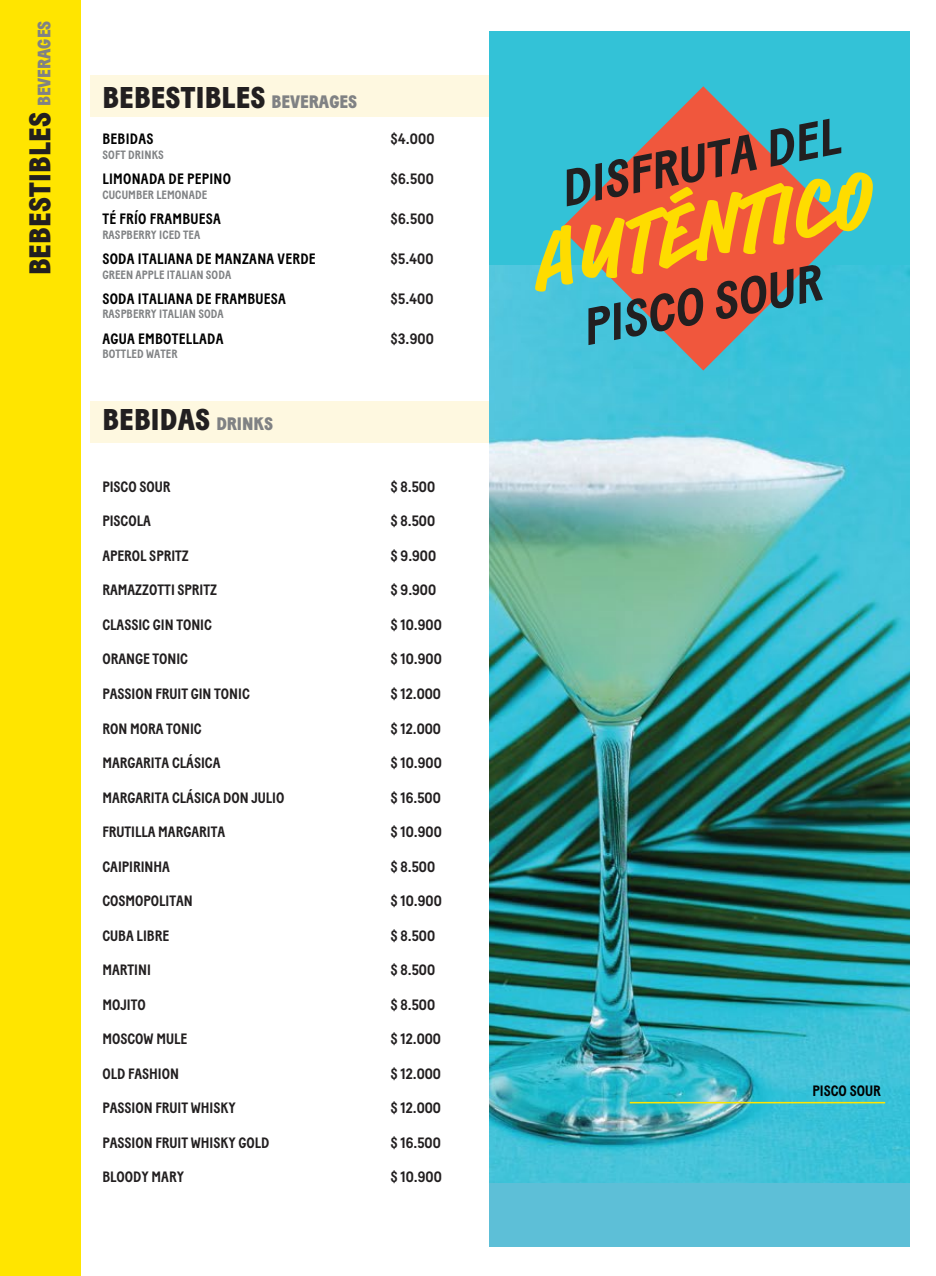
<style>
.page{position:relative;width:936px;height:1276px;background:#fff}
.page>*{position:absolute;margin:0;border:0;box-sizing:border-box;transform-origin:0 0}
.t1{font:italic 700 67.2px "Sandwich Marker Pro";color:#fedc00;scale:1.04 1}
.t2{font:italic 700 51.45px "Baton";color:#221f20;scale:1.04 1}
.t3{font:900 30px "Baton";letter-spacing:.01em;color:#221f20}
.t4{font:700 15px "Baton";color:#221f20}
.t5{font:700 15px "Baton";letter-spacing:.02em;color:#010101}
.t6{font:700 15px "Baton";color:#010101}
.t7{font:700 12px "Baton";letter-spacing:.01em;color:#808284}
.s1{font-size:18px;color:#808284}
</style>
<div class="page">
<div style="left:90px;top:75px;width:450px;height:41px;background:#fef8e0"></div>
<div style="left:90px;top:401px;width:450px;height:41px;background:#fef8e0"></div>
<div style="left:0;top:0;width:80px;height:1276px;background:#ffe500"></div>
<div style="left:489px;top:32px;width:420px;height:1215px;background:#5dbfd7"></div>
<div style="left:489px;top:32px;width:420px;height:1150px;background:#33c2d7"></div>
<img style="left:489px;top:266px;width:420px;height:916px">
<hr style="left:629px;top:1102px;width:256px;height:1px;background:#ffe500">
<svg style="left:561px;top:86px;width:284px;height:284px"></svg>
<h3 class="t3" style="left:22px;top:275px;width:256px;rotate:-90deg">BEBESTIBLES <span class="s1">BEVERAGES</span></h3>
<h3 class="t3" style="left:102px;top:80px;width:256px">BEBESTIBLES <span class="s1">BEVERAGES</span></h3>
<p class="t5" style="left:102px;top:130px;width:52px">BEBIDAS</p>
<p class="t4" style="left:390px;top:130px;width:46px">$4.000</p>
<p class="t7" style="left:102px;top:148px;width:63px">SOFT DRINKS</p>
<p class="t5" style="left:102px;top:170px;width:130px">LIMONADA DE PEPINO</p>
<p class="t4" style="left:390px;top:170px;width:45px">$6.500</p>
<p class="t7" style="left:102px;top:187px;width:106px">CUCUMBER LEMONADE</p>
<p class="t5" style="left:102px;top:210px;width:120px">TÉ FRÍO FRAMBUESA</p>
<p class="t4" style="left:390px;top:210px;width:45px">$6.500</p>
<p class="t7" style="left:102px;top:227px;width:99px">RASPBERRY ICED TEA</p>
<p class="t5" style="left:102px;top:250px;width:215px">SODA ITALIANA DE MANZANA VERDE</p>
<p class="t4" style="left:390px;top:250px;width:45px">$5.400</p>
<p class="t7" style="left:102px;top:267px;width:130px">GREEN APPLE ITALIAN SODA</p>
<p class="t5" style="left:102px;top:290px;width:185px">SODA ITALIANA DE FRAMBUESA</p>
<p class="t4" style="left:390px;top:290px;width:45px">$5.400</p>
<p class="t7" style="left:102px;top:307px;width:123px">RASPBERRY ITALIAN SODA</p>
<p class="t5" style="left:102px;top:330px;width:122px">AGUA EMBOTELLADA</p>
<p class="t4" style="left:390px;top:330px;width:45px">$3.900</p>
<p class="t7" style="left:102px;top:347px;width:77px">BOTTLED WATER</p>
<h3 class="t3" style="left:102px;top:402px;width:172px">BEBIDAS <span class="s1">DRINKS</span></h3>
<p class="t4" style="left:102px;top:478px;width:70px">PISCO SOUR</p>
<p class="t4" style="left:390px;top:478px;width:46px">$ 8.500</p>
<p class="t4" style="left:102px;top:512px;width:50px">PISCOLA</p>
<p class="t4" style="left:390px;top:512px;width:46px">$ 8.500</p>
<p class="t4" style="left:102px;top:547px;width:88px">APEROL SPRITZ</p>
<p class="t4" style="left:390px;top:547px;width:47px">$ 9.900</p>
<p class="t4" style="left:102px;top:581px;width:116px">RAMAZZOTTI SPRITZ</p>
<p class="t4" style="left:390px;top:581px;width:47px">$ 9.900</p>
<p class="t4" style="left:102px;top:616px;width:111px">CLASSIC GIN TONIC</p>
<p class="t4" style="left:390px;top:616px;width:53px">$ 10.900</p>
<p class="t4" style="left:102px;top:650px;width:87px">ORANGE TONIC</p>
<p class="t4" style="left:390px;top:650px;width:53px">$ 10.900</p>
<p class="t4" style="left:102px;top:685px;width:149px">PASSION FRUIT GIN TONIC</p>
<p class="t4" style="left:390px;top:685px;width:52px">$ 12.000</p>
<p class="t4" style="left:102px;top:719px;width:101px">RON MORA TONIC</p>
<p class="t4" style="left:390px;top:719px;width:52px">$ 12.000</p>
<p class="t4" style="left:102px;top:754px;width:120px">MARGARITA CLÁSICA</p>
<p class="t4" style="left:390px;top:754px;width:53px">$ 10.900</p>
<p class="t4" style="left:102px;top:788px;width:183px">MARGARITA CLÁSICA DON JULIO</p>
<p class="t4" style="left:390px;top:788px;width:52px">$ 16.500</p>
<p class="t4" style="left:102px;top:823px;width:124px">FRUTILLA MARGARITA</p>
<p class="t4" style="left:390px;top:823px;width:53px">$ 10.900</p>
<p class="t4" style="left:102px;top:857px;width:69px">CAIPIRINHA</p>
<p class="t4" style="left:390px;top:857px;width:46px">$ 8.500</p>
<p class="t4" style="left:102px;top:892px;width:92px">COSMOPOLITAN</p>
<p class="t4" style="left:390px;top:892px;width:53px">$ 10.900</p>
<p class="t4" style="left:102px;top:926px;width:68px">CUBA LIBRE</p>
<p class="t4" style="left:390px;top:926px;width:46px">$ 8.500</p>
<p class="t4" style="left:102px;top:961px;width:50px">MARTINI</p>
<p class="t4" style="left:390px;top:961px;width:46px">$ 8.500</p>
<p class="t4" style="left:102px;top:995px;width:45px">MOJITO</p>
<p class="t4" style="left:390px;top:995px;width:46px">$ 8.500</p>
<p class="t4" style="left:102px;top:1030px;width:86px">MOSCOW MULE</p>
<p class="t4" style="left:390px;top:1030px;width:52px">$ 12.000</p>
<p class="t4" style="left:102px;top:1064px;width:78px">OLD FASHION</p>
<p class="t4" style="left:390px;top:1064px;width:52px">$ 12.000</p>
<p class="t4" style="left:102px;top:1099px;width:135px">PASSION FRUIT WHISKY</p>
<p class="t4" style="left:390px;top:1099px;width:52px">$ 12.000</p>
<p class="t4" style="left:102px;top:1133px;width:168px">PASSION FRUIT WHISKY GOLD</p>
<p class="t4" style="left:390px;top:1133px;width:52px">$ 16.500</p>
<p class="t4" style="left:102px;top:1168px;width:83px">BLOODY MARY</p>
<p class="t4" style="left:390px;top:1168px;width:53px">$ 10.900</p>
<h2 class="t2" style="left:554px;top:160px;width:274px;rotate:-11deg">DISFRUTA DEL</h2>
<h1 class="t1" style="left:522px;top:231px;width:333px;rotate:-11deg">autÉNTICO</h1>
<h2 class="t2" style="left:575px;top:298px;width:234px;rotate:-11deg">PISCO SOUR</h2>
<p class="t6" style="left:812px;top:1082px;width:70px">PISCO SOUR</p>
</div>
